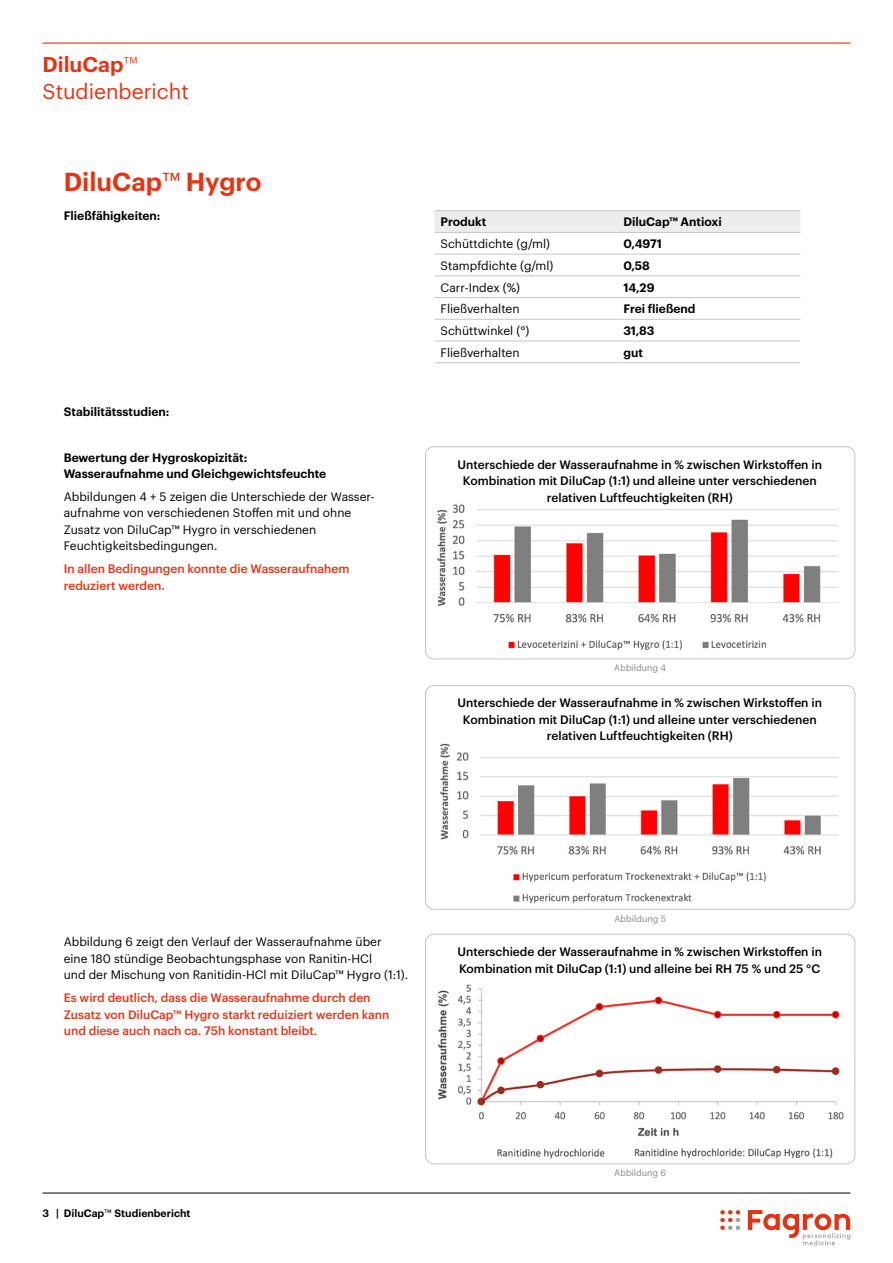
<style>
.page{position:relative;width:893px;height:1263px;background:#fff}
.page>*{position:absolute;margin:0;border:0;box-sizing:border-box;transform-origin:0 0}
.t1{font:600 25.5px "Graphik";color:#e63312}
.t2{font:21px/27px "Graphik";color:#e63312}
.t3{font:12px/16.5px "Graphik";color:#000}
.t4{font:500 12px/16.5px "Graphik";color:#000;text-align:center}
.t5{font:500 12px/16.5px "Graphik";color:#e63312}
.t6{font:600 12px/16.5px "Graphik";color:#000}
.t7{font:600 10.5px "Graphik";color:#000}
.t8{font:9px "Graphik";color:#878787}
.s1{font-weight:600}
.s2{font-weight:300}
.s3{font-weight:400}
</style>
<div class="page">
<hr style="left:43px;top:43px;width:807px;height:1px;background:#e63312">
<hr style="left:43px;top:1193px;width:807px;height:1px;background:#000">
<div style="left:435px;top:211px;width:365px;height:21px;background:#ededed"></div>
<hr style="left:435px;top:210px;width:182px;height:1px;background:#c6c6c6">
<hr style="left:617px;top:210px;width:183px;height:1px;background:#c6c6c6">
<hr style="left:435px;top:232px;width:182px;height:1px;background:#c6c6c6">
<hr style="left:617px;top:232px;width:183px;height:1px;background:#c6c6c6">
<hr style="left:435px;top:254px;width:182px;height:1px;background:#c6c6c6">
<hr style="left:617px;top:254px;width:183px;height:1px;background:#c6c6c6">
<hr style="left:435px;top:276px;width:182px;height:1px;background:#c6c6c6">
<hr style="left:617px;top:276px;width:183px;height:1px;background:#c6c6c6">
<hr style="left:435px;top:297px;width:182px;height:1px;background:#c6c6c6">
<hr style="left:617px;top:297px;width:183px;height:1px;background:#c6c6c6">
<hr style="left:435px;top:319px;width:182px;height:1px;background:#c6c6c6">
<hr style="left:617px;top:319px;width:183px;height:1px;background:#c6c6c6">
<hr style="left:435px;top:341px;width:182px;height:1px;background:#c6c6c6">
<hr style="left:617px;top:341px;width:183px;height:1px;background:#c6c6c6">
<hr style="left:435px;top:362px;width:182px;height:1px;background:#c6c6c6">
<hr style="left:617px;top:362px;width:183px;height:1px;background:#c6c6c6">
<img style="left:437px;top:504px;width:401px;height:146px">
<div style="left:425px;top:446px;width:430px;height:213px;border:1px solid #c6c6c6;border-radius:9px"></div>
<img style="left:440px;top:743px;width:399px;height:161px">
<div style="left:425px;top:685px;width:430px;height:224px;border:1px solid #c6c6c6;border-radius:9px"></div>
<img style="left:438px;top:984px;width:406px;height:175px">
<div style="left:425px;top:934px;width:430px;height:230px;border:1px solid #c6c6c6;border-radius:9px"></div>
<svg style="left:720px;top:1210px;width:20px;height:20px"></svg>
<svg style="left:748px;top:1210px;width:102px;height:35px"></svg>
<h2 class="t2" style="left:43px;top:49px;width:148px"><span class="s1">DiluCap</span><span class="s2">™<br></span>Studienbericht</h2>
<h1 class="t1" style="left:64px;top:162px;width:199px">DiluCap<span class="s3">™</span> Hygro</h1>
<p class="t6" style="left:64px;top:207px;width:98px">Fließfähigkeiten:</p>
<p class="t6" style="left:64px;top:402px;width:107px">Stabilitätsstudien:</p>
<p class="t6" style="left:64px;top:448px;width:264px">Bewertung der Hygroskopizität:<br>Wasseraufnahme und Gleichgewichtsfeuchte</p>
<p class="t3" style="left:64px;top:487px;width:313px">Abbildungen 4 + 5 zeigen die Unterschiede der Wasser&shy;aufnahme von verschiedenen Stoffen mit und ohne Zusatz von DiluCap™ Hygro in verschiedenen Feuchtigkeitsbedingungen.</p>
<p class="t5" style="left:64px;top:560px;width:287px">In allen Bedingungen konnte die Wasseraufnahem reduziert werden.</p>
<p class="t6" style="left:441px;top:213px;width:47px">Produkt</p>
<p class="t6" style="left:623px;top:213px;width:100px">DiluCap™ Antioxi</p>
<p class="t3" style="left:441px;top:235px;width:111px">Schüttdichte (g/ml)</p>
<p class="t6" style="left:623px;top:234px;width:40px">0,4971</p>
<p class="t3" style="left:441px;top:256px;width:114px">Stampfdichte (g/ml)</p>
<p class="t6" style="left:623px;top:256px;width:28px">0,58</p>
<p class="t3" style="left:441px;top:278px;width:81px">Carr-Index (%)</p>
<p class="t6" style="left:623px;top:278px;width:33px">14,29</p>
<p class="t3" style="left:441px;top:300px;width:80px">Fließverhalten</p>
<p class="t6" style="left:623px;top:300px;width:74px">Frei fließend</p>
<p class="t3" style="left:441px;top:321px;width:90px">Schüttwinkel (°)</p>
<p class="t6" style="left:623px;top:321px;width:33px">31,83</p>
<p class="t3" style="left:441px;top:343px;width:80px">Fließverhalten</p>
<p class="t6" style="left:623px;top:343px;width:21px">gut</p>
<p class="t4" style="left:458px;top:455px;width:366px">Unterschiede der Wasseraufnahme in % zwischen Wirkstoffen in<br>Kombination mit DiluCap (1:1) und alleine unter verschiedenen relativen Luftfeuchtigkeiten (RH)</p>
<p class="t8" style="left:614px;top:661px;width:53px">Abbildung 4</p>
<p class="t4" style="left:458px;top:694px;width:366px">Unterschiede der Wasseraufnahme in % zwischen Wirkstoffen in<br>Kombination mit DiluCap (1:1) und alleine unter verschiedenen relativen Luftfeuchtigkeiten (RH)</p>
<p class="t3" style="left:64px;top:933px;width:346px">Abbildung 6 zeigt den Verlauf der Wasseraufnahme über eine 180 stündige Beobachtungsphase von Ranitin-HCl<br>und der Mischung von Ranitidin-HCl mit DiluCap™ Hygro (1:1).</p>
<p class="t5" style="left:64px;top:988px;width:327px">Es wird deutlich, dass die Wasseraufnahme durch den<br>Zusatz von DiluCap™ Hygro starkt reduiziert werden kann und diese auch nach ca. 75h konstant bleibt.</p>
<p class="t8" style="left:614px;top:912px;width:53px">Abbildung 5</p>
<p class="t4" style="left:458px;top:942px;width:366px;text-align:left">Unterschiede der Wasseraufnahme in % zwischen Wirkstoffen in<br>Kombination mit DiluCap (1:1) und alleine bei RH 75 % und 25 °C</p>
<p class="t7" style="left:43px;top:1205px;width:150px">3 | DiluCap<span class="s3">™</span> Studienbericht</p>
<p class="t8" style="left:614px;top:1166px;width:53px">Abbildung 6</p>
</div>
